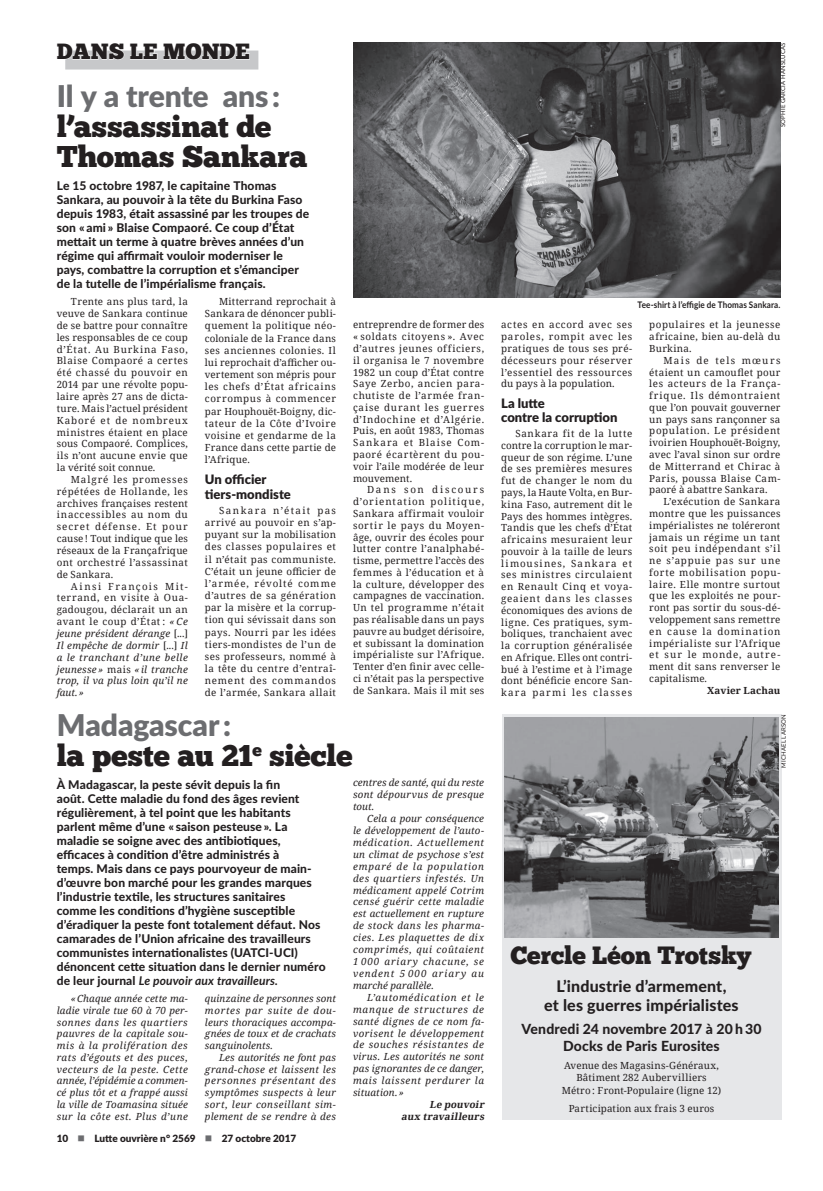
<style>
.page{position:relative;width:823px;height:1191px;background:#fff}
.page>*{position:absolute;margin:0;border:0;box-sizing:border-box;transform-origin:0 0}
.t1{font:30px/30px "Chunk Five";letter-spacing:-.005em;color:#231f20}
.t2{font:900 30px "Lato";letter-spacing:-.005em;color:#6c6d70}
.t3{font:25px "Chunk Five";letter-spacing:-.005em;color:#231f20}
.t4{font:22px "Chunk Five";color:#231f20}
.t5{font:800 16px/19.3px "Lato";letter-spacing:.01em;color:#231f20;text-align:center}
.t6{font:800 14px/17px "Lato";letter-spacing:.01em;color:#231f20;text-align:center}
.t7{font:900 13px/15.1px "Lato";color:#231f20}
.t8{font:800 12px/14px "Lato";letter-spacing:.01em;color:#231f20}
.t9{font:900 10px "Lato";color:#231f20}
.t10{font:9.8px/11.8px "Noto Serif";letter-spacing:.03em;color:#231f20;text-align:justify}
.t11{font:italic 9.8px/11.9px "Noto Serif";letter-spacing:.025em;color:#231f20;text-align:justify}
.t12{font:9.8px/12.4px "Noto Serif";letter-spacing:.01em;color:#231f20;text-align:center}
.t13{font:italic 700 9.8px/11.9px "Noto Serif";color:#231f20;text-align:right}
.t14{font:700 9.8px "Noto Serif";letter-spacing:.01em;color:#231f20}
.t15{font:700 9px "Lato";letter-spacing:.01em;color:#231f20;scale:.9 1}
.t16{font:6px "Lato";letter-spacing:.025em;color:#231f20}
.s1{font-style:normal}
.s2{font-weight:700;font-style:italic}
.s3{color:#6c6d70}
</style>
<div class="page">
<div style="left:65px;top:51px;width:193px;height:19px;background:#c7c8ca"></div>
<svg style="left:65px;top:50px;width:185px;height:10px"></svg>
<div style="left:501px;top:714px;width:279px;height:406px;background:#e6e7e9"></div>
<img style="left:353px;top:43px;width:427px;height:255px">
<img style="left:504px;top:718px;width:274px;height:220px">
<h3 class="t4" style="left:57px;top:38px;width:194px">DANS LE MONDE</h3>
<h1 class="t2" style="left:57px;top:73px;width:225px">Il y a trente ans :</h1>
<h1 class="t1" style="left:57px;top:112px;width:252px">l’assassinat de<br>Thomas Sankara</h1>
<p class="t8" style="left:57px;top:178px;width:254px">Le 15 octobre 1987, le capitaine Thomas Sankara, au pouvoir à la tête du Burkina Faso depuis 1983, était assassiné par les troupes de son « ami » Blaise Compaoré. Ce coup d’État mettait un terme à quatre brèves années d’un régime qui affirmait vouloir moderniser le pays, combattre la corruption et s’émanciper de la tutelle de l’impérialisme français.</p>
<p class="t10" style="left:57px;top:295px;width:132px;text-indent:14px">Trente ans plus tard, la veuve de Sankara continue de se battre pour connaître les responsables de ce coup d’État. Au Burkina Faso, Blaise Compaoré a certes été chassé du pouvoir en 2014 par une révolte popu&shy;laire après 27 ans de dicta&shy;ture. Mais l’actuel président Kaboré et de nombreux ministres étaient en place sous Compaoré. Complices, ils n’ont aucune envie que la vérité soit connue.</p>
<p class="t10" style="left:57px;top:473px;width:132px;text-indent:14px">Malgré les promesses répétées de Hollande, les archives françaises restent inaccessibles au nom du secret défense. Et pour cause! Tout indique que les réseaux de la Françafrique ont orchestré l’assassinat de Sankara.</p>
<p class="t11" style="left:57px;top:580px;width:132px;text-indent:14px"><span class="s1">Ainsi François Mit&shy;terrand, en visite à Oua&shy;gadougou, déclarait un an avant le coup d’État :</span> « Ce jeune président dérange <span class="s1">[...] </span>Il empêche de dormir <span class="s1">[...]</span> Il a le tranchant d’une belle jeunesse » <span class="s1">mais</span> « il tranche trop, il va plus loin qu’il ne faut.»</p>
<p class="t10" style="left:205px;top:295px;width:132px;line-height:12.2px;text-indent:14px">Mitterrand reprochait à Sankara de dénoncer publi&shy;quement la politique néo&shy;coloniale de la France dans ses anciennes colonies. Il lui reprochait d’afficher ou&shy;vertement son mépris pour les chefs d’État africains corrompus à commencer par Houphouët-Boigny, dic&shy;tateur de la Côte d’Ivoire voisine et gendarme de la France dans cette partie de l’Afrique.</p>
<h3 class="t7" style="left:205px;top:471px;width:88px">Un officier tiers-mondiste</h3>
<p class="t10" style="left:205px;top:504px;width:132px;line-height:12.2px;text-indent:14px">Sankara n’était pas arrivé au pouvoir en s’ap&shy;puyant sur la mobilisation des classes populaires et il n’était pas communiste.<br>C’était un jeune officier de l’armée, révolté comme d’autres de sa génération par la misère et la corrup&shy;tion qui sévissait dans son pays. Nourri par les idées tiers-mondistes de l’un de ses professeurs, nommé à la tête du centre d’entraî&shy;nement des commandos de l’armée, Sankara allait</p>
<p class="t10" style="left:353px;top:319px;width:132px">entreprendre de former des « soldats citoyens ». Avec d’autres jeunes officiers, il organisa le 7 novembre 1982 un coup d’État contre Saye Zerbo, ancien para&shy;chutiste de l’armée fran&shy;çaise durant les guerres d’Indochine et d’Algérie.<br>Puis, en août 1983, Thomas Sankara et Blaise Com&shy;paoré écartèrent du pou&shy;voir l’aile modérée de leur mouvement.</p>
<p class="t10" style="left:353px;top:483px;width:132px;text-indent:14px">Dans son discours d’orientation politique, Sankara affirmait vouloir sortir le pays du Moyen&shy;âge, ouvrir des écoles pour lutter contre l’analphabé&shy;tisme, permettre l’accès des femmes à l’éducation et à la culture, développer des campagnes de vaccination.<br>Un tel programme n’était pas réalisable dans un pays pauvre au budget dérisoire, et subissant la domination impérialiste sur l’Afrique.<br>Tenter d’en finir avec celle&shy;ci n’était pas la perspective de Sankara. Mais il mit ses</p>
<h1 class="t2" style="left:57px;top:702px;width:176px">Madagascar:</h1>
<h1 class="t1" style="left:57px;top:740px;width:297px">la peste au 21<sup>e</sup> siècle</h1>
<p class="t8" style="left:57px;top:776px;width:270px">À Madagascar, la peste sévit depuis la fin<br>août. Cette maladie du fond des âges revient régulièrement, à tel point que les habitants parlent même d’une « saison pesteuse ». La maladie se soigne avec des antibiotiques, efficaces à condition d’être administrés à<br>temps. Mais dans ce pays pourvoyeur de main&shy;d’œuvre bon marché pour les grandes marques l’industrie textile, les structures sanitaires comme les conditions d’hygiène susceptible d’éradiquer la peste font totalement défaut. Nos camarades de l’Union africaine des travailleurs communistes internationalistes (UATCI-UCI) dénoncent cette situation dans le dernier numéro de leur journal <span class="s2">Le pouvoir aux travailleurs.</span></p>
<p class="t11" style="left:57px;top:992px;width:132px;text-indent:14px">«Chaque année cette ma&shy;ladie virale tue 60 à 70 per&shy;sonnes dans les quartiers pauvres de la capitale sou&shy;mis à la prolifération des rats d’égouts et des puces, vecteurs de la peste. Cette année, l’épidémie a commen&shy;cé plus tôt et a frappé aussi la ville de Toamasina située sur la côte est. Plus d’une</p>
<p class="t11" style="left:205px;top:992px;width:132px">quinzaine de personnes sont mortes par suite de dou&shy;leurs thoraciques accompa&shy;gnées de toux et de crachats sanguinolents.</p>
<p class="t11" style="left:353px;top:776px;width:132px">centres de santé, qui du reste sont dépourvus de presque tout.</p>
<p class="t11" style="left:353px;top:812px;width:132px;text-indent:14px">Cela a pour conséquence le développement de l’auto&shy;médication. Actuellement un climat de psychose s’est emparé de la population des quartiers infestés. Un médicament appelé Cotrim censé guérir cette maladie est actuellement en rupture de stock dans les pharma&shy;cies. Les plaquettes de dix comprimés, qui coûtaient 1 000 ariary chacune, se vendent 5 000 ariary au marché parallèle.</p>
<p class="t11" style="left:353px;top:991px;width:132px;text-indent:14px">L’automédication et le manque de structures de santé dignes de ce nom fa&shy;vorisent le développement de souches résistantes de virus. Les autorités ne sont pas ignorantes de ce danger, mais laissent perdurer la situation.»</p>
<p class="t13" style="left:401px;top:1098px;width:87px">Le pouvoir<br>aux travailleurs</p>
<p class="t11" style="left:205px;top:1051px;width:132px;text-indent:14px">Les autorités ne font pas grand-chose et laissent les personnes présentant des symptômes suspects à leur sort, leur conseillant sim&shy;plement de se rendre à des</p>
<p class="t9" style="left:57px;top:1131px;width:241px">10 <span class="s3">■</span> Lutte ouvrière n° 2569 <span class="s3">■</span> 27 octobre 2017</p>
<p class="t16" style="left:778px;top:127px;width:86px;rotate:-90deg">SOPHIE GARCIA HANSLUCAS</p>
<p class="t15" style="left:637px;top:298px;width:160px">Tee-shirt à l’effigie de Thomas Sankara.</p>
<p class="t10" style="left:501px;top:319px;width:132px">actes en accord avec ses paroles, rompit avec les pratiques de tous ses pré&shy;décesseurs pour réserver l’essentiel des ressources du pays à la population.</p>
<h3 class="t7" style="left:501px;top:395px;width:118px;line-height:14.7px">La lutte<br>contre la corruption</h3>
<p class="t10" style="left:501px;top:427px;width:132px;text-indent:14px">Sankara fit de la lutte contre la corruption le mar&shy;queur de son régime. L’une de ses premières mesures fut de changer le nom du pays, la Haute Volta, en Bur&shy;kina Faso, autrement dit le Pays des hommes intègres.<br>Tandis que les chefs d’État africains mesuraient leur pouvoir à la taille de leurs limousines, Sankara et ses ministres circulaient en Renault Cinq et voya&shy;geaient dans les classes économiques des avions de ligne. Ces pratiques, sym&shy;boliques, tranchaient avec la corruption généralisée en Afrique. Elles ont contri&shy;bué à l’estime et à l’image dont bénéficie encore San&shy;kara parmi les classes</p>
<p class="t10" style="left:649px;top:319px;width:132px">populaires et la jeunesse africaine, bien au-delà du Burkina.</p>
<p class="t10" style="left:649px;top:354px;width:132px;text-indent:14px">Mais de tels mœurs étaient un camouflet pour les acteurs de la França&shy;frique. Ils démontraient que l’on pouvait gouverner un pays sans rançonner sa population. Le président ivoirien Houphouët-Boigny, avec l’aval sinon sur ordre de Mitterrand et Chirac à Paris, poussa Blaise Cam&shy;paoré à abattre Sankara.</p>
<p class="t10" style="left:649px;top:495px;width:132px;text-indent:14px">L’exécution de Sankara montre que les puissances impérialistes ne toléreront jamais un régime un tant soit peu indépendant s’il ne s’appuie pas sur une forte mobilisation popu&shy;laire. Elle montre surtout que les exploités ne pour&shy;ront pas sortir du sous-dé&shy;veloppement sans remettre en cause la domination impérialiste sur l’Afrique et sur le monde, autre&shy;ment dit sans renverser le capitalisme.</p>
<p class="t14" style="left:706px;top:683px;width:75px">Xavier Lachau</p>
<p class="t16" style="left:779px;top:767px;width:55px;rotate:-90deg">MICHAEL LARSON</p>
<h2 class="t3" style="left:510px;top:940px;width:242px">Cercle Léon Trotsky</h2>
<h3 class="t5" style="left:544px;top:975px;width:196px">L’industrie d’armement,<br>et les guerres impérialistes</h3>
<h3 class="t6" style="left:521px;top:1019px;width:241px">Vendredi 24 novembre 2017 à 20 h 30<br>Docks de Paris Eurosites</h3>
<p class="t12" style="left:561px;top:1058px;width:160px">Avenue des Magasins-Généraux,<br>Bâtiment 282 Aubervilliers<br>Métro : Front-Populaire (ligne 12)</p>
<p class="t10" style="left:568px;top:1101px;width:147px">Participation aux frais 3 euros</p>
</div>
